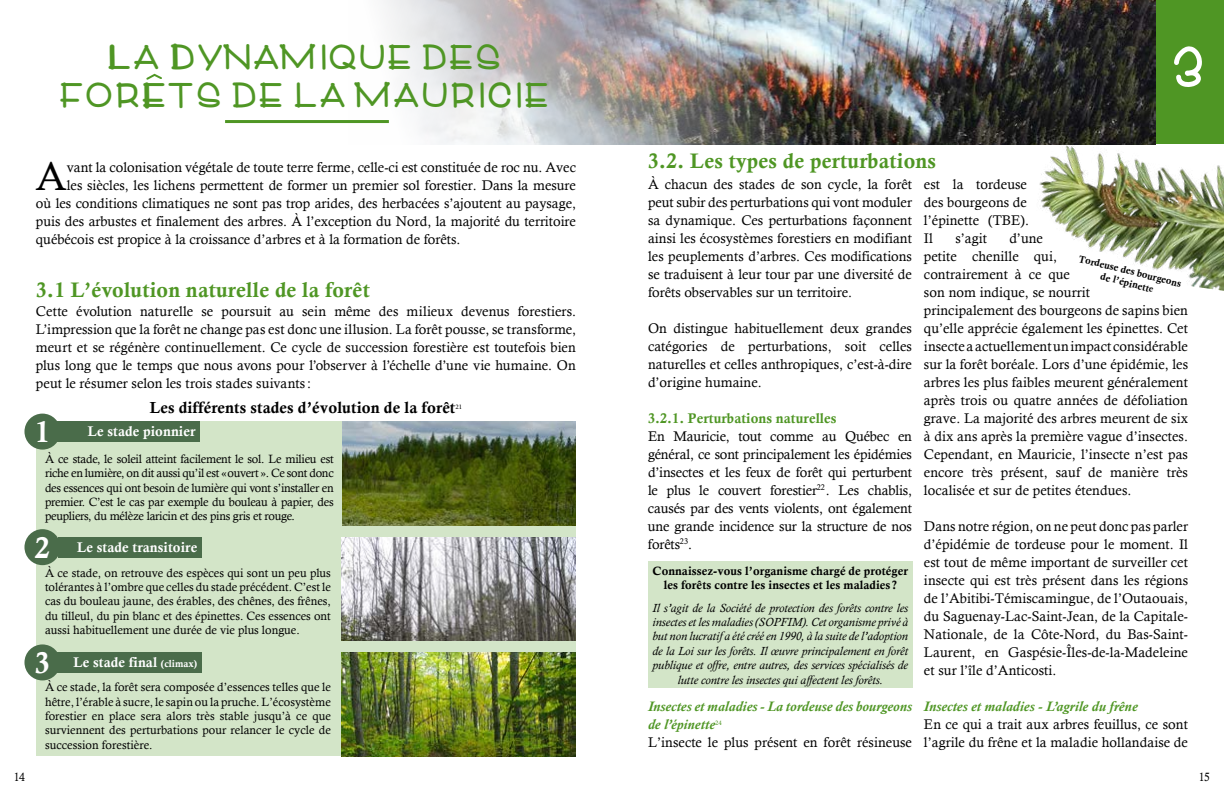
<style>
.page{position:relative;width:1224px;height:792px;background:#fff}
.page>*{position:absolute;margin:0;border:0;box-sizing:border-box;transform-origin:0 0}
.t1{font:54px "Denali";color:#fff}
.t2{font:40.2px "Calisto";color:#000}
.t3{font:33px/38px "Denali";letter-spacing:-.05em;color:#4f9624;text-align:center}
.t4{font:30px "Calis MT Bol";color:#fff}
.t5{font:21px "Calis MT Bol";letter-spacing:.01em;color:#4f9624}
.t6{font:16px "Calis MT Bol";letter-spacing:.005em;color:#000}
.t7{font:14px/18px "Calisto";letter-spacing:.005em;color:#000;text-align:justify}
.t8{font:italic 700 14px/18px "Calisto";letter-spacing:.005em;color:#4f9624}
.t9{font:14px "Calis MT Bol";letter-spacing:.005em;color:#fff}
.t10{font:14px "Calis MT Bol";letter-spacing:.005em;color:#4f9624}
.t11{font:12px/14.4px "Calisto";color:#000;text-align:justify}
.t12{font:italic 12px/14.4px "Calisto";letter-spacing:.005em;color:#000;text-align:center}
.t13{font:12px/14.4px "Calis MT Bol";letter-spacing:.005em;color:#000;text-align:center}
.t14{font:12px "Calisto";color:#000;scale:.95 1}
.t15{font:10px/12px "Calis MT Bol";color:#000;text-align:center}
.t16{font:7px "Minion Pro";color:#000}
.s1{font-size:30px}
.s2{font-size:10px}
.s3{font-weight:400;font-style:normal;color:#000}
.s4{font-size:9px}
</style>
<div class="page">
<div style="left:1151px;top:0;width:73px;height:144px;background:#4f9624"></div>
<div style="left:648px;top:562px;width:265px;height:126px;background:#d3e5c8"></div>
<img style="left:1028px;top:135px;width:196px;height:156px">
<div style="left:36px;top:422px;width:540px;height:334px;background:#d3e5c8"></div>
<img style="left:349px;top:0;width:806px;height:144px">
<hr style="left:225px;top:120px;width:164px;height:3px;background:#4f9624">
<svg style="left:146px;top:73px;width:16px;height:7px"></svg>
<img style="left:342px;top:422px;width:234px;height:103px">
<div style="left:56px;top:422px;width:144px;height:20px;background:#4a6c4a"></div>
<div style="left:24px;top:414px;width:36px;height:36px;background:#4a6c4a;border-radius:50%"></div>
<img style="left:341px;top:652px;width:235px;height:104px">
<img style="left:341px;top:537px;width:235px;height:104px">
<div style="left:58px;top:537px;width:144px;height:20px;background:#4a6c4a"></div>
<div style="left:24px;top:529px;width:36px;height:36px;background:#4a6c4a;border-radius:50%"></div>
<div style="left:32px;top:652px;width:170px;height:21px;background:#4a6c4a"></div>
<div style="left:24px;top:644px;width:36px;height:36px;background:#4a6c4a;border-radius:50%"></div>
<h3 class="t3" style="left:60px;top:41px;width:495px">LA DYNAMIQUE DES<br>FORETS DE LA MAURICIE</h3>
<h2 class="t2" style="left:36px;top:153px;width:32px">A</h2>
<p class="t7" style="left:67px;top:158px;width:511px">vant la colonisation végétale de toute terre ferme, celle-ci est constituée de roc nu. Avec</p>
<p class="t7" style="left:67px;top:176px;width:511px">les siècles, les lichens permettent de former un premier sol forestier. Dans la mesure</p>
<p class="t7" style="left:36px;top:194px;width:542px">où les conditions climatiques ne sont pas trop arides, des herbacées s’ajoutent au paysage,</p>
<p class="t7" style="left:36px;top:212px;width:542px">puis des arbustes et finalement des arbres. À l’exception du Nord, la majorité du territoire</p>
<p class="t7" style="left:36px;top:230px;width:426px">québécois est propice à la croissance d’arbres et à la formation de forêts.</p>
<h3 class="t5" style="left:36px;top:278px;width:335px">3.1 L’évolution naturelle de la forêt</h3>
<p class="t7" style="left:36px;top:302px;width:542px">Cette évolution naturelle se poursuit au sein même des milieux devenus forestiers.<br>L’impression que la forêt ne change pas est donc une illusion. La forêt pousse, se transforme, meurt et se régénère continuellement. Ce cycle de succession forestière est toutefois bien plus long que le temps que nous avons pour l’observer à l’échelle d’une vie humaine. On peut le résumer selon les trois stades suivants:</p>
<p class="t6" style="left:150px;top:399px;width:307px">Les différents stades d’évolution de la forêt</p>
<p class="t16" style="left:456px;top:402px;width:8px">21</p>
<p class="t11" style="left:45px;top:451px;width:290px">À ce stade, le soleil atteint facilement le sol. Le milieu est riche en lumière, on dit aussi qu’il est «ouvert ». Ce sont donc des essences qui ont besoin de lumière qui vont s’installer en premier. C’est le cas par exemple du bouleau à papier, des peupliers, du mélèze laricin et des pins gris et rouge.</p>
<h3 class="t4" style="left:35px;top:415px;width:17px">1</h3>
<p class="t9" style="left:88px;top:423px;width:109px">Le stade pionnier</p>
<p class="t9" style="left:35px;top:539px;width:164px"><span class="s1">2</span> Le stade transitoire</p>
<p class="t11" style="left:45px;top:565px;width:287px">À ce stade, on retrouve des espèces qui sont un peu plus tolérantes à l’ombre que celles du stade précédent. C’est le cas du bouleau jaune, des érables, des chênes, des frênes, du tilleul, du pin blanc et des épinettes. Ces essences ont aussi habituellement une durée de vie plus longue.</p>
<p class="t9" style="left:35px;top:654px;width:164px"><span class="s1">3</span> Le stade final <span class="s2">(climax)</span></p>
<p class="t11" style="left:45px;top:680px;width:287px">À ce stade, la forêt sera composée d’essences telles que le hêtre, l’érable à sucre, le sapin ou la pruche. L’écosystème forestier en place sera alors très stable jusqu’à ce que surviennent des perturbations pour relancer le cycle de succession forestière.</p>
<h1 class="t1" style="left:1171px;top:42px;width:41px">3</h1>
<h3 class="t5" style="left:648px;top:149px;width:290px">3.2. Les types de perturbations</h3>
<p class="t7" style="left:648px;top:175px;width:266px">À chacun des stades de son cycle, la forêt peut subir des perturbations qui vont moduler sa dynamique. Ces perturbations façonnent ainsi les écosystèmes forestiers en modifiant les peuplements d’arbres. Ces modifications se traduisent à leur tour par une diversité de forêts observables sur un territoire.</p>
<p class="t7" style="left:648px;top:319px;width:266px">On distingue habituellement deux grandes catégories de perturbations, soit celles naturelles et celles anthropiques, c’est-à-dire d’origine humaine.</p>
<p class="t10" style="left:648px;top:410px;width:190px">3.2.1. Perturbations naturelles</p>
<p class="t7" style="left:648px;top:427px;width:266px">En Mauricie, tout comme au Québec en général, ce sont principalement les épidémies d’insectes et les feux de forêt qui perturbent le plus le couvert forestier<sup>22</sup>. Les chablis, causés par des vents violents, ont également une grande incidence sur la structure de nos forêts<sup>23</sup>.</p>
<p class="t13" style="left:652px;top:563px;width:257px">Connaissez-vous l’organisme chargé de protéger les forêts contre les insectes et les maladies ?</p>
<p class="t12" style="left:652px;top:600px;width:257px">Il s’agit de la Société de protection des forêts contre les insectes et les maladies (SOPFIM). Cet organisme privé à but non lucratif a été créé en 1990, à la suite de l’adoption de la Loi sur les forêts. Il œuvre principalement en forêt publique et offre, entre autres, des services spécialisés de lutte contre les insectes qui affectent les forêts.</p>
<p class="t8" style="left:648px;top:697px;width:266px">Insectes et maladies - La tordeuse des bourgeons de l’épinette<sup>24<br></sup><span class="s3">L’insecte le plus présent en forêt résineuse</span></p>
<p class="t7" style="left:924px;top:175px;width:107px;text-align:left">est la tordeuse des bourgeons de l’épinette (TBE).<br>Il</p>
<p class="t7" style="left:955px;top:229px;width:33px">s’agit</p>
<p class="t7" style="left:924px;top:229px;width:266px;text-align:left;text-indent:85px">d’une<br>petite chenille qui,<br>contrairement à ce que<br>son nom indique, se nourrit<br>principalement des bourgeons de sapins bien qu’elle apprécie également les épinettes. Cet insecte a actuellement un impact considérable sur la forêt boréale. Lors d’une épidémie, les arbres les plus faibles meurent généralement après trois ou quatre années de défoliation grave. La majorité des arbres meurent de six à dix ans après la première vague d’insectes.<br>Cependant, en Mauricie, l’insecte n’est pas encore très présent, sauf de manière très localisée et sur de petites étendues.</p>
<p class="t7" style="left:924px;top:517px;width:266px">Dans notre région, on ne peut donc pas parler d’épidémie de tordeuse pour le moment. Il est tout de même important de surveiller cet insecte qui est très présent dans les régions de l’Abitibi-Témiscamingue, de l’Outaouais, du Saguenay-Lac-Saint-Jean, de la Capitale-Nationale, de la Côte-Nord, du Bas-Saint-Laurent, en Gaspésie-Îles-de-la-Madeleine et sur l’île d’Anticosti.</p>
<p class="t8" style="left:924px;top:697px;width:215px">Insectes et maladies - L’agrile du frêne</p>
<p class="t7" style="left:924px;top:715px;width:266px">En ce qui a trait aux arbres feuillus, ce sont l’agrile du frêne et la maladie hollandaise de</p>
<p class="t15" style="left:1080px;top:252px;width:107px;rotate:14deg">Tordeuse des bourgeons de l’épinett<span class="s4">e</span></p>
<p class="t14" style="left:14px;top:770px;width:13px">14</p>
<p class="t14" style="left:1199px;top:770px;width:14px">15</p>
</div>
